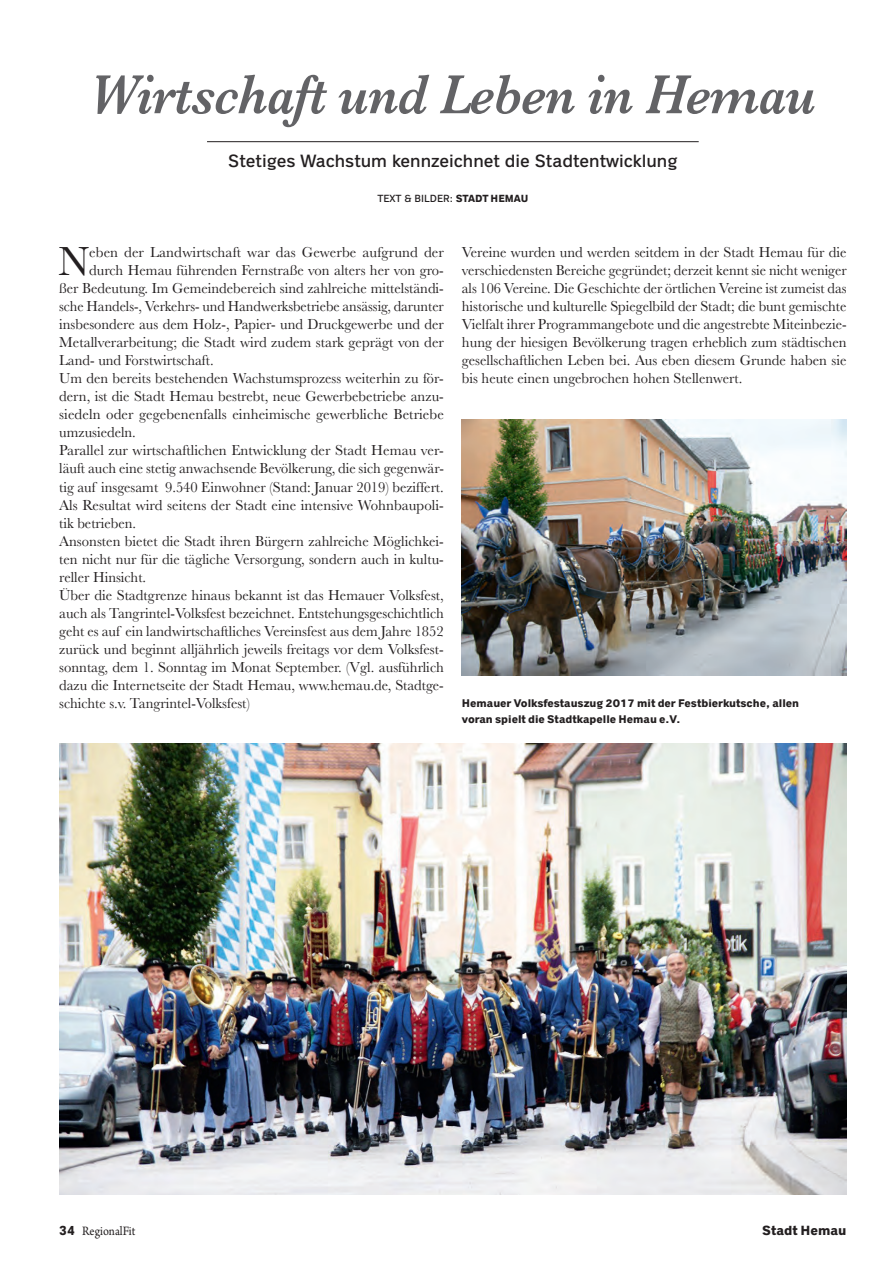
<style>
.page{position:relative;width:893px;height:1263px;background:#fff}
.page>*{position:absolute;margin:0;border:0;box-sizing:border-box;transform-origin:0 0}
.t1{font:italic 600 57px "Baskerville";letter-spacing:-.01em;color:#636366;scale:.91 1}
.t2{font:42.15px "Baskerville";color:#231f20}
.t3{font:18px "Coop";color:#231f20}
.t4{font:15px/18px "Baskerville";color:#231f20;text-align:justify}
.t5{font:15px "Baskerville";color:#231f20;scale:.95 1}
.t6{font:13.5px "Arno Pro";color:#231f20;scale:.9 1}
.t7{font:700 13.5px "Coop";color:#231f20}
.t8{font:700 11.25px/16.2px "Coop";color:#231f20}
.t9{font:10.5px "Coop";color:#231f20}
.s1{font-weight:700}
.s2{font-family:"Coop";font-weight:700}
</style>
<div class="page">
<hr style="left:207px;top:141px;width:491px;height:1px;background:#231f20">
<img style="left:59px;top:743px;width:787px;height:450px">
<img style="left:461px;top:419px;width:385px;height:256px">
<h1 class="t1" style="left:90px;top:56px;width:799px">Wirtschaft und Leben in Hemau</h1>
<p class="t3" style="left:228px;top:152px;width:450px">Stetiges Wachstum kennzeichnet die Stadtentwicklung</p>
<p class="t9" style="left:377px;top:193px;width:152px">TEXT &amp; BILDER: <span class="s1">STADT HEMAU</span></p>
<h2 class="t2" style="left:58px;top:235px;width:32px">N</h2>
<p class="t4" style="left:89px;top:244px;width:356px">eben der Landwirtschaft war das Gewerbe aufgrund der</p>
<p class="t4" style="left:89px;top:262px;width:356px">durch Hemau führenden Fernstraße von alters her von gro-</p>
<p class="t4" style="left:59px;top:280px;width:386px">ßer Bedeutung. Im Gemeindebereich sind zahlreiche mittelständi-</p>
<p class="t5" style="left:59px;top:297px;width:406px">sche Handels-, Verkehrs- und Handwerksbetriebe ansässig, darunter</p>
<p class="t4" style="left:59px;top:316px;width:386px">insbesondere aus dem Holz-, Papier- und Druckgewerbe und der</p>
<p class="t4" style="left:59px;top:334px;width:386px">Metallverarbeitung; die Stadt wird zudem stark geprägt von der</p>
<p class="t4" style="left:59px;top:352px;width:156px">Land- und Forstwirtschaft.</p>
<p class="t4" style="left:59px;top:370px;width:386px">Um den bereits bestehenden Wachstumsprozess weiterhin zu för-</p>
<p class="t4" style="left:59px;top:388px;width:386px">dern, ist die Stadt Hemau bestrebt, neue Gewerbebetriebe anzu-</p>
<p class="t4" style="left:59px;top:406px;width:386px">siedeln oder gegebenenfalls einheimische gewerbliche Betriebe</p>
<p class="t4" style="left:59px;top:424px;width:78px">umzusiedeln.</p>
<p class="t4" style="left:59px;top:442px;width:386px">Parallel zur wirtschaftlichen Entwicklung der Stadt Hemau ver-</p>
<p class="t4" style="left:59px;top:460px;width:386px">läuft auch eine stetig anwachsende Bevölkerung, die sich gegenwär-</p>
<p class="t4" style="left:59px;top:478px;width:386px">tig auf insgesamt 9.540 Einwohner (Stand: Januar 2019) beziffert.</p>
<p class="t4" style="left:59px;top:496px;width:386px">Als Resultat wird seitens der Stadt eine intensive Wohnbaupoli-</p>
<p class="t4" style="left:59px;top:514px;width:78px">tik betrieben.</p>
<p class="t4" style="left:59px;top:532px;width:386px">Ansonsten bietet die Stadt ihren Bürgern zahlreiche Möglichkei-</p>
<p class="t4" style="left:59px;top:550px;width:386px">ten nicht nur für die tägliche Versorgung, sondern auch in kultu-</p>
<p class="t4" style="left:59px;top:568px;width:89px">reller Hinsicht.</p>
<p class="t4" style="left:59px;top:586px;width:386px">Über die Stadtgrenze hinaus bekannt ist das Hemauer Volksfest,</p>
<p class="t4" style="left:59px;top:604px;width:386px">auch als Tangrintel-Volksfest bezeichnet. Entstehungsgeschichtlich</p>
<p class="t4" style="left:59px;top:622px;width:386px">geht es auf ein landwirtschaftliches Vereinsfest aus dem Jahre 1852</p>
<p class="t4" style="left:59px;top:640px;width:386px">zurück und beginnt alljährlich jeweils freitags vor dem Volksfest-</p>
<p class="t4" style="left:59px;top:658px;width:386px">sonntag, dem 1. Sonntag im Monat September. (Vgl. ausführlich</p>
<p class="t4" style="left:59px;top:676px;width:386px">dazu die Internetseite der Stadt Hemau, www.hemau.de, Stadtge-</p>
<p class="t4" style="left:59px;top:694px;width:192px">schichte s.v. Tangrintel-Volksfest)</p>
<p class="t4" style="left:461px;top:244px;width:386px">Vereine wurden und werden seitdem in der Stadt Hemau für die verschiedensten Bereiche gegründet; derzeit kennt sie nicht weniger als 106 Vereine. Die Geschichte der örtlichen Vereine ist zumeist das historische und kulturelle Spiegelbild der Stadt; die bunt gemischte Vielfalt ihrer Programmangebote und die angestrebte Miteinbezie&shy;hung der hiesigen Bevölkerung tragen erheblich zum städtischen gesellschaftlichen Leben bei. Aus eben diesem Grunde haben sie bis heute einen ungebrochen hohen Stellenwert.</p>
<p class="t8" style="left:461px;top:695px;width:339px">Hemauer Volksfestauszug 2017 mit der Festbierkutsche, allen voran spielt die Stadtkapelle Hemau e.V.</p>
<p class="t6" style="left:59px;top:1223px;width:86px"><span class="s2">34</span> RegionalFit</p>
<p class="t7" style="left:762px;top:1222px;width:86px">Stadt Hemau</p>
</div>
